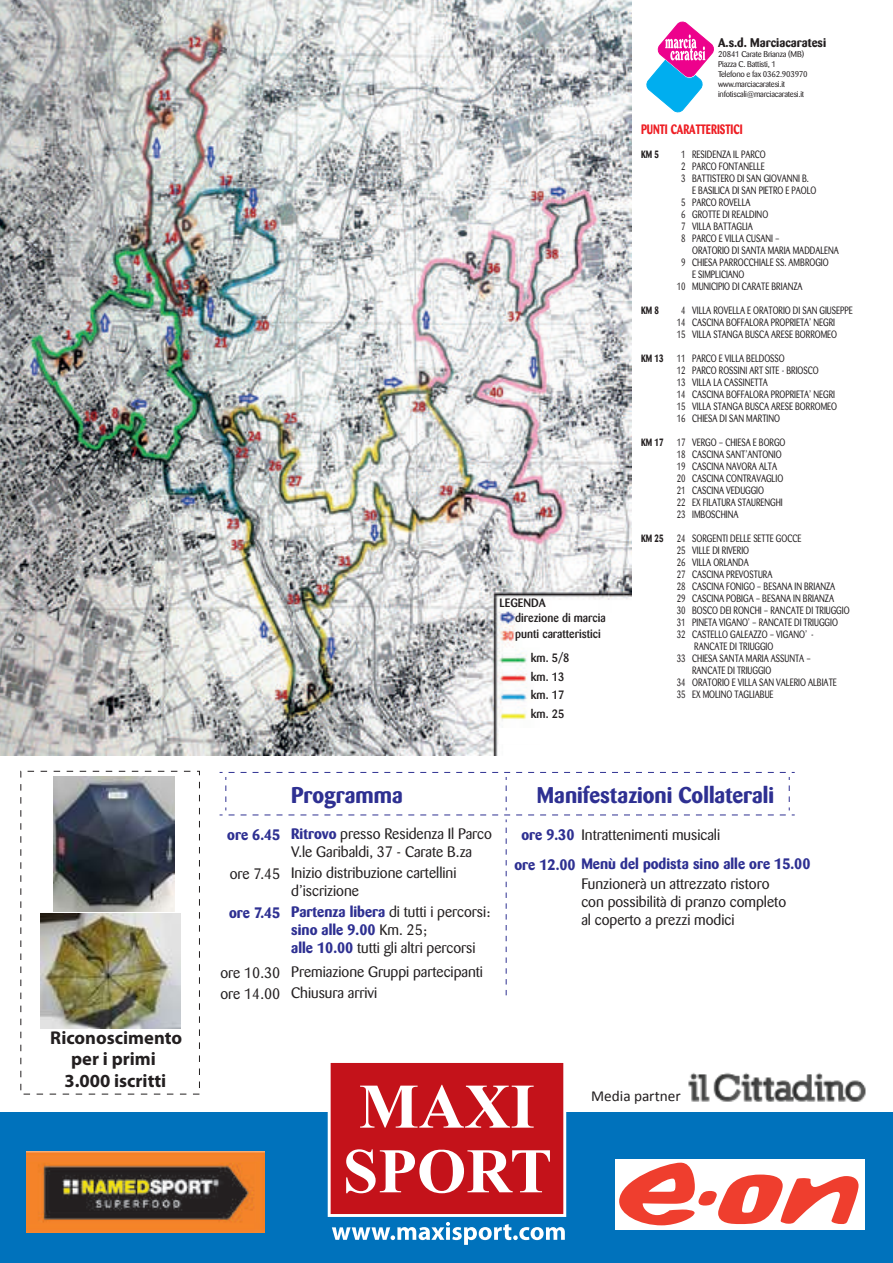
<style>
.page{position:relative;width:893px;height:1263px;background:#fff}
.page>*{position:absolute;margin:0;border:0;box-sizing:border-box;transform-origin:0 0}
.t1{font:700 22.5px "Barmeno";color:#2e3092}
.t2{font:700 18.6px/22.2px "Myriad Pro";color:#231f20;text-align:center}
.t3{font:15.3px "Calibri";color:#231f20}
.t4{font:15px/18px "Barmeno";color:#231f20}
.t5{font:700 15px "Barmeno";color:#2e3092}
.t6{font:700 13.5px "Barmeno";color:#ee1d23;scale:.79 1}
.t7{font:700 12.45px "Barmeno";color:#231f20}
.t8{font:500 12px/18.5px "Barmeno";color:#231f20;scale:.96 1}
.t9{font:10.5px/12px "Barmeno";color:#231f20;scale:.79 1}
.t10{font:700 10.5px "Barmeno";color:#231f20;scale:.79 1}
.t11{font:8.25px/10.1px "Barmeno";letter-spacing:-.025em;color:#231f20}
.s1{font-weight:700;color:#2e3092}
</style>
<div class="page">
<img style="left:0;top:0;width:632px;height:755px">
<div style="left:0;top:1112px;width:893px;height:151px;background:#0072bc"></div>
<svg style="left:646px;top:21px;width:68px;height:92px"></svg>
<img style="left:27px;top:1151px;width:238px;height:81px">
<div style="left:329px;top:1061px;width:236px;height:154px;background:#c4121a"></div>
<div style="left:328px;top:1060px;width:238px;height:157px;border:3px solid #fff"></div>
<svg style="left:346px;top:1149px;width:204px;height:44px"></svg>
<svg style="left:360px;top:1085px;width:174px;height:43px"></svg>
<svg style="left:220px;top:772px;width:575px;height:224px"></svg>
<svg style="left:332px;top:1222px;width:233px;height:23px"></svg>
<div style="left:615px;top:1159px;width:250px;height:70px;background:#fff"></div>
<svg style="left:619px;top:1163px;width:239px;height:62px"></svg>
<img style="left:688px;top:1072px;width:178px;height:30px">
<div style="left:499px;top:728px;width:53px;height:15px;background:#fff"></div>
<img style="left:53px;top:776px;width:121px;height:135px">
<img style="left:41px;top:914px;width:140px;height:115px">
<h2 class="t2" style="left:50px;top:1026px;width:134px">Riconoscimento</h2>
<h2 class="t2" style="left:64px;top:1046px;width:103px">per i primi<br>3.000 iscritti</h2>
<p class="t8" style="left:515px;top:595px;width:96px;line-height:15px;text-indent:-16px">LEGENDA<br>direzione di marcia</p>
<p class="t8" style="left:531px;top:622px;width:74px;line-height:24px;text-indent:-16px">punti caratteristici km. 5/8</p>
<p class="t8" style="left:531px;top:667px;width:36px;text-align:justify">km. 13 km. 17 km. 25</p>
<p class="t7" style="left:718px;top:35px;width:110px">A.s.d. Marciacaratesi</p>
<p class="t11" style="left:718px;top:49px;width:91px">20841 Carate Brianza (MB)<br>Piazza C. Battisti, 1<br>Telefono e fax 0362.903970 www.marciacaratesi.it infotiscali@marciacaratesi.it</p>
<p class="t6" style="left:641px;top:121px;width:130px">PUNTI CARATTERISTICI</p>
<p class="t10" style="left:641px;top:148px;width:24px">KM 5</p>
<p class="t9" style="left:681px;top:149px;width:108px">1 RESIDENZA IL PARCO</p>
<p class="t9" style="left:681px;top:161px;width:107px">2 PARCO FONTANELLE</p>
<p class="t9" style="left:681px;top:173px;width:163px">3 BATTISTERO DI SAN GIOVANNI B.</p>
<p class="t9" style="left:692px;top:185px;width:159px">E BASILICA DI SAN PIETRO E PAOLO</p>
<p class="t9" style="left:681px;top:197px;width:89px">5 PARCO ROVELLA</p>
<p class="t9" style="left:681px;top:209px;width:112px">6 GROTTE DI REALDINO</p>
<p class="t9" style="left:681px;top:221px;width:92px">7 VILLA BATTAGLIA</p>
<p class="t9" style="left:681px;top:233px;width:126px">8 PARCO E VILLA CUSANI –</p>
<p class="t9" style="left:692px;top:245px;width:187px">ORATORIO DI SANTA MARIA MADDALENA</p>
<p class="t9" style="left:681px;top:257px;width:188px">9 CHIESA PARROCCHIALE SS. AMBROGIO</p>
<p class="t9" style="left:692px;top:269px;width:68px">E SIMPLICIANO</p>
<p class="t9" style="left:677px;top:281px;width:161px">10 MUNICIPIO DI CARATE BRIANZA</p>
<p class="t10" style="left:641px;top:304px;width:24px">KM 8</p>
<p class="t9" style="left:677px;top:305px;width:224px;text-indent:4px">4 VILLA ROVELLA E ORATORIO DI SAN GIUSEPPE<br>14 CASCINA BOFFALORA PROPRIETA’ NEGRI<br>15 VILLA STANGA BUSCA ARESE BORROMEO</p>
<p class="t10" style="left:641px;top:352px;width:30px">KM 13</p>
<p class="t9" style="left:677px;top:353px;width:205px">11 PARCO E VILLA BELDOSSO<br>12 PARCO ROSSINI ART SITE - BRIOSCO<br>13 VILLA LA CASSINETTA<br>14 CASCINA BOFFALORA PROPRIETA’ NEGRI<br>15 VILLA STANGA BUSCA ARESE BORROMEO<br>16 CHIESA DI SAN MARTINO</p>
<p class="t10" style="left:641px;top:436px;width:30px">KM 17</p>
<p class="t9" style="left:677px;top:437px;width:139px">17 VERGO – CHIESA E BORGO<br>18 CASCINA SANT’ANTONIO<br>19 CASCINA NAVORA ALTA<br>20 CASCINA CONTRAVAGLIO<br>21 CASCINA VEDUGGIO<br>22 EX FILATURA STAURENGHI<br>23 IMBOSCHINA</p>
<p class="t10" style="left:641px;top:532px;width:30px">KM 25</p>
<p class="t9" style="left:677px;top:533px;width:159px">24 SORGENTI DELLE SETTE GOCCE</p>
<p class="t9" style="left:677px;top:545px;width:93px">25 VILLE DI RIVERIO</p>
<p class="t9" style="left:677px;top:557px;width:93px">26 VILLA ORLANDA</p>
<p class="t9" style="left:677px;top:569px;width:122px">27 CASCINA PREVOSTURA</p>
<p class="t9" style="left:677px;top:581px;width:202px">28 CASCINA FONIGO – BESANA IN BRIANZA</p>
<p class="t9" style="left:677px;top:593px;width:201px">29 CASCINA POBIGA – BESANA IN BRIANZA</p>
<p class="t9" style="left:677px;top:605px;width:220px">30 BOSCO DEI RONCHI – RANCATE DI TRIUGGIO</p>
<p class="t9" style="left:677px;top:617px;width:205px">31 PINETA VIGANO’ – RANCATE DI TRIUGGIO</p>
<p class="t9" style="left:677px;top:629px;width:175px">32 CASTELLO GALEAZZO – VIGANO’ -</p>
<p class="t9" style="left:694px;top:641px;width:102px">RANCATE DI TRIUGGIO</p>
<p class="t9" style="left:677px;top:653px;width:171px">33 CHIESA SANTA MARIA ASSUNTA –</p>
<p class="t9" style="left:692px;top:665px;width:102px">RANCATE DI TRIUGGIO</p>
<p class="t9" style="left:677px;top:677px;width:204px">34 ORATORIO E VILLA SAN VALERIO ALBIATE</p>
<p class="t9" style="left:677px;top:689px;width:124px">35 EX MOLINO TAGLIABUE</p>
<h3 class="t5" style="left:227px;top:826px;width:55px">ore 6.45</h3>
<h3 class="t4" style="left:230px;top:865px;width:52px">ore 7.45</h3>
<h3 class="t5" style="left:229px;top:904px;width:53px">ore 7.45</h3>
<h3 class="t4" style="left:220px;top:963px;width:62px;line-height:21px">ore 10.30 ore 14.00</h3>
<h1 class="t1" style="left:291px;top:782px;width:113px">Programma</h1>
<h3 class="t4" style="left:291px;top:825px;width:202px"><span class="s1">Ritrovo</span> presso Residenza Il Parco<br>V.le Garibaldi, 37 - Carate B.za</h3>
<h3 class="t4" style="left:291px;top:864px;width:167px">Inizio distribuzione cartellini d’iscrizione</h3>
<h3 class="t4" style="left:291px;top:903px;width:201px"><span class="s1">Partenza libera</span> di tutti i percorsi: <span class="s1">sino alle 9.00</span> Km. 25;<br><span class="s1">alle 10.00</span> tutti gli altri percorsi</h3>
<h3 class="t4" style="left:291px;top:962px;width:193px;line-height:21px">Premiazione Gruppi partecipanti<br>Chiusura arrivi</h3>
<h1 class="t1" style="left:537px;top:782px;width:239px">Manifestazioni Collaterali</h1>
<h3 class="t4" style="left:521px;top:826px;width:200px"><span class="s1">ore 9.30</span> Intrattenimenti musicali</h3>
<h3 class="t5" style="left:514px;top:855px;width:298px">ore 12.00 Menù del podista sino alle ore 15.00</h3>
<h3 class="t4" style="left:581px;top:875px;width:206px">Funzionerà un attrezzato ristoro con possibilità di pranzo completo al coperto a prezzi modici</h3>
<h3 class="t3" style="left:591px;top:1086px;width:91px">Media partner</h3>
</div>
